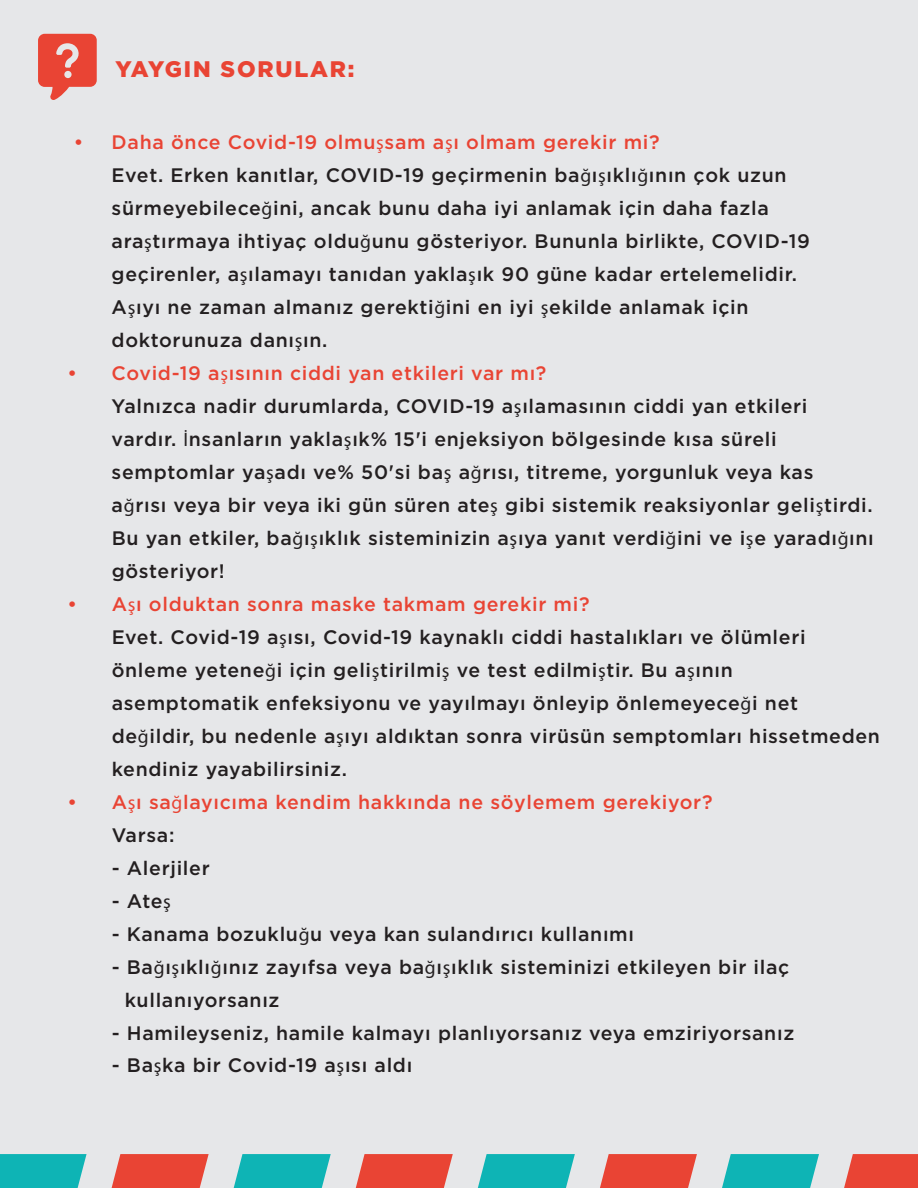
<style>
.page{position:relative;width:918px;height:1188px;background:#e6e7e9}
.page>*{position:absolute;margin:0;border:0;box-sizing:border-box;transform-origin:0 0}
.t1{font:900 22.5px "Gotham HTF";letter-spacing:.08em;color:#e94434}
.t2{font:500 19.5px/33px "Gotham HTF";letter-spacing:.035em;color:#231f20}
.t3{font:500 19.5px/33px "Gotham HTF";letter-spacing:.035em;color:#e94434}
.s1{color:#e94434}
.s2{font-family:"Myriad Pro";font-weight:400;color:#e94434}
.s3{font-family:"Myriad Pro";font-weight:400}
.s4{color:#231f20}
</style>
<div class="page">
<svg style="left:38px;top:34px;width:59px;height:66px"></svg>
<svg style="left:0;top:1154px;width:87px;height:34px;background:#1ab6b8"></svg>
<svg style="left:112px;top:1154px;width:97px;height:34px;background:#e85344"></svg>
<svg style="left:234px;top:1154px;width:97px;height:34px;background:#22b8b9"></svg>
<svg style="left:356px;top:1154px;width:97px;height:34px;background:#e85344"></svg>
<svg style="left:478px;top:1154px;width:97px;height:34px;background:#22b8b9"></svg>
<svg style="left:600px;top:1154px;width:97px;height:34px;background:#e85344"></svg>
<svg style="left:722px;top:1154px;width:97px;height:34px;background:#22b8b9"></svg>
<svg style="left:844px;top:1154px;width:74px;height:34px;background:#e84e3f"></svg>
<p class="t1" style="left:115px;top:56px;width:240px">YAYGIN SORULAR:</p>
<p class="t2" style="left:112px;top:125px;width:700px;text-indent:-38px"><span class="s1">• Daha önce Covid-19 olmu</span><span class="s2">ş</span><span class="s1">sam a</span><span class="s2">ş</span><span class="s1">ı olmam gerekir mi?<br></span>Evet. Erken kanıtlar, COVID-19 geçirmenin ba<span class="s3">ğ</span>ı<span class="s3">ş</span>ıklı<span class="s3">ğ</span>ının çok uzun sürmeyebilece<span class="s3">ğ</span>ini, ancak bunu daha iyi anlamak için daha fazla ara<span class="s3">ş</span>tırmaya ihtiyaç oldu<span class="s3">ğ</span>unu gösteriyor. Bununla birlikte, COVID-19 geçirenler, a<span class="s3">ş</span>ılamayı tanıdan yakla<span class="s3">ş</span>ık 90 güne kadar ertelemelidir.<br>A<span class="s3">ş</span>ıyı ne zaman almanız gerekti<span class="s3">ğ</span>ini en iyi <span class="s3">ş</span>ekilde anlamak için doktorunuza danı<span class="s3">ş</span>ın.</p>
<p class="t2" style="left:112px;top:356px;width:764px;text-indent:-44px"><span class="s1">• Covid-19 a</span><span class="s2">ş</span><span class="s1">ısının ciddi yan etkileri var mı?<br></span>Yalnızca nadir durumlarda, COVID-19 a<span class="s3">ş</span>ılamasının ciddi yan etkileri vardır. <span class="s3">İ</span>nsanların yakla<span class="s3">ş</span>ık% 15'i enjeksiyon bölgesinde kısa süreli semptomlar ya<span class="s3">ş</span>adı ve% 50'si ba<span class="s3">ş</span> a<span class="s3">ğ</span>rısı, titreme, yorgunluk veya kas<br>a<span class="s3">ğ</span>rısı veya bir veya iki gün süren ate<span class="s3">ş</span> gibi sistemik reaksiyonlar geli<span class="s3">ş</span>tirdi.<br>Bu yan etkiler, ba<span class="s3">ğ</span>ı<span class="s3">ş</span>ıklık sisteminizin a<span class="s3">ş</span>ıya yanıt verdi<span class="s3">ğ</span>ini ve i<span class="s3">ş</span>e yaradı<span class="s3">ğ</span>ını gösteriyor!</p>
<p class="t2" style="left:112px;top:587px;width:770px;text-indent:-44px"><span class="s1">• A</span><span class="s2">ş</span><span class="s1">ı olduktan sonra maske takmam gerekir mi?<br></span>Evet. Covid-19 a<span class="s3">ş</span>ısı, Covid-19 kaynaklı ciddi hastalıkları ve ölümleri önleme yetene<span class="s3">ğ</span>i için geli<span class="s3">ş</span>tirilmi<span class="s3">ş</span> ve test edilmi<span class="s3">ş</span>tir. Bu a<span class="s3">ş</span>ının asemptomatik enfeksiyonu ve yayılmayı önleyip önlemeyece<span class="s3">ğ</span>i net de<span class="s3">ğ</span>ildir, bu nedenle a<span class="s3">ş</span>ıyı aldıktan sonra virüsün semptomları hissetmeden kendiniz yayabilirsiniz.</p>
<p class="t3" style="left:112px;top:785px;width:602px;text-indent:-44px">• A<span class="s3">ş</span>ı sa<span class="s3">ğ</span>layıcıma kendim hakkında ne söylemem gerekiyor?<br><span class="s4">Varsa:</span></p>
<p class="t2" style="left:112px;top:851px;width:100px">- Alerjiler</p>
<p class="t2" style="left:112px;top:884px;width:61px">- Ate<span class="s3">ş</span></p>
<p class="t2" style="left:112px;top:917px;width:524px">- Kanama bozuklu<span class="s3">ğ</span>u veya kan sulandırıcı kullanımı</p>
<p class="t2" style="left:125px;top:950px;width:666px;text-indent:-13px">- Ba<span class="s3">ğ</span>ı<span class="s3">ş</span>ıklı<span class="s3">ğ</span>ınız zayıfsa veya ba<span class="s3">ğ</span>ı<span class="s3">ş</span>ıklık sisteminizi etkileyen bir ilaç kullanıyorsanız</p>
<p class="t2" style="left:112px;top:1016px;width:684px">- Hamileyseniz, hamile kalmayı planlıyorsanız veya emziriyorsanız</p>
<p class="t2" style="left:112px;top:1049px;width:302px">- Ba<span class="s3">ş</span>ka bir Covid-19 a<span class="s3">ş</span>ısı aldı</p>
</div>
